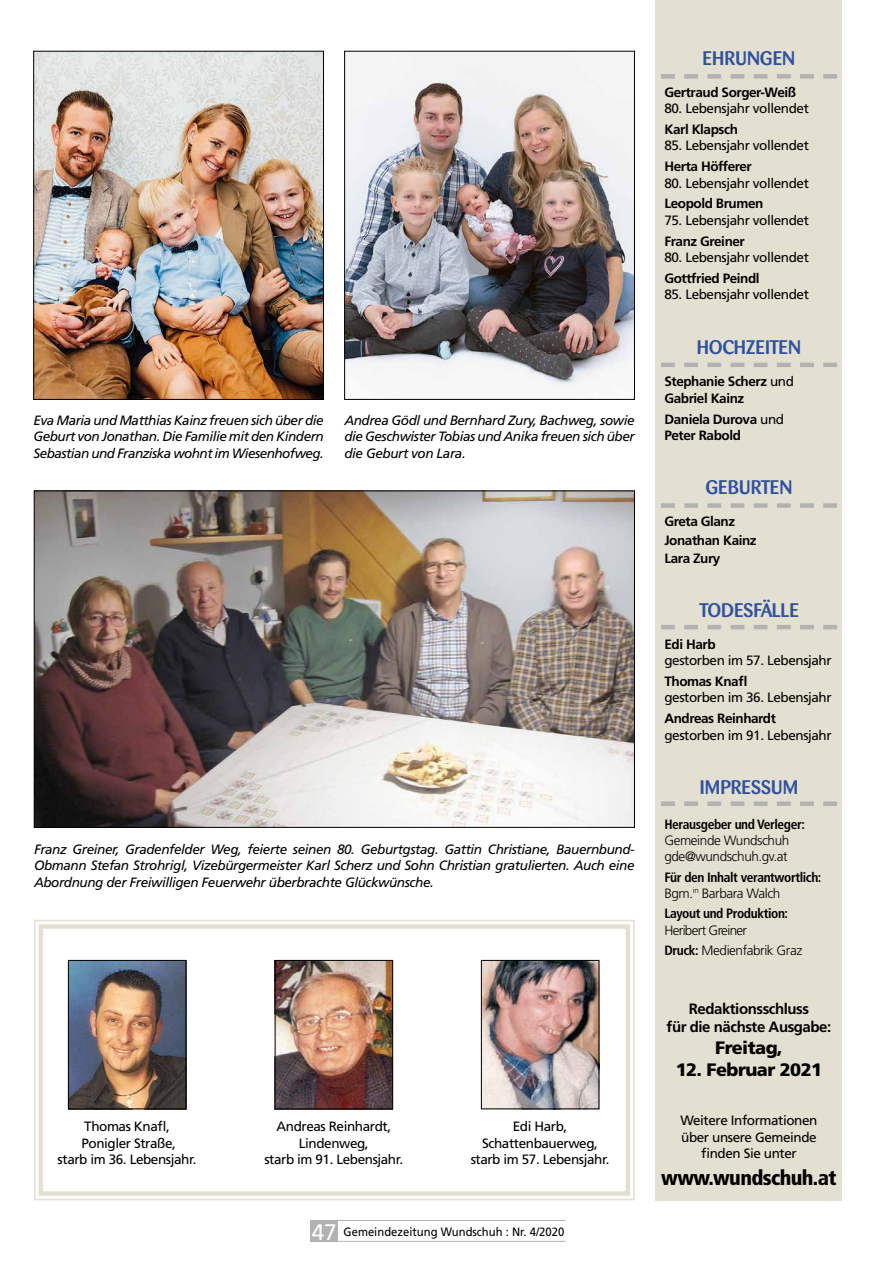
<style>
.page{position:relative;width:893px;height:1263px;background:#fff}
.page>*{position:absolute;margin:0;border:0;box-sizing:border-box;transform-origin:0 0}
.t1{font:900 condensed 21px "Frutiger LT Std";letter-spacing:-.03em;color:#000}
.t2{font:500 19.5px "Barmeno";letter-spacing:-.01em;color:#2f52a0}
.t3{font:500 19.5px "Barmeno";letter-spacing:.01em;color:#2f52a0}
.t4{font:900 18px "Frutiger LT Std";letter-spacing:-.03em;color:#000}
.t5{font:700 15px/18px "Frutiger LT Std";letter-spacing:-.03em;color:#000;text-align:center}
.t6{font:italic 13.5px/16.5px "Frutiger LT Std";letter-spacing:-.03em;color:#000;text-align:justify}
.t7{font:13.5px/16.5px "Frutiger LT Std";letter-spacing:-.03em;color:#000;text-align:center}
.t8{font:700 13.5px/18.6px "Frutiger LT Std";letter-spacing:-.03em;color:#000}
.t9{font:700 condensed 13.5px/16.2px "Frutiger LT Std";letter-spacing:-.03em;color:#000}
.t10{font:300 13.5px/16.2px "Frutiger LT Std";letter-spacing:-.03em;color:#000}
.t11{font:12px "Frutiger LT Std";color:#000;scale:.94 1}
.s1{font-size:22.5px;color:#fff}
.s2{font-weight:400}
.s3{font-weight:300;font-stretch:normal}
.s4{font-weight:700;font-stretch:condensed}
</style>
<div class="page">
<div style="left:310px;top:1220px;width:28px;height:22px;background:#b3b2b2"></div>
<hr style="left:310px;top:1220px;width:256px;height:1px;background:#b3b2b2">
<hr style="left:310px;top:1241px;width:256px;height:1px;background:#b3b2b2">
<div style="left:656px;top:0;width:186px;height:1200px;background:#e4e0d1"></div>
<svg style="left:661px;top:74px;width:176px;height:5px"></svg>
<svg style="left:661px;top:503px;width:176px;height:5px"></svg>
<svg style="left:661px;top:625px;width:176px;height:4px"></svg>
<svg style="left:661px;top:363px;width:176px;height:4px"></svg>
<svg style="left:661px;top:801px;width:176px;height:5px"></svg>
<img style="left:34px;top:919px;width:601px;height:282px">
<div style="left:39px;top:924px;width:591px;height:272px;border:4px solid #e4e0d1"></div>
<img style="left:36px;top:493px;width:597px;height:332px">
<img style="left:346px;top:53px;width:287px;height:333px">
<div style="left:344px;top:51px;width:291px;height:349px;border:1px solid #000"></div>
<img style="left:35px;top:53px;width:287px;height:345px">
<div style="left:33px;top:51px;width:291px;height:349px;border:1px solid #000"></div>
<p class="t6" style="left:33px;top:412px;width:292px">Eva Maria und Matthias Kainz freuen sich über die Geburt von Jonathan. Die Familie mit den Kindern Sebastian und Franziska wohnt im Wiesenhofweg.</p>
<p class="t6" style="left:344px;top:412px;width:292px">Andrea Gödl und Bernhard Zury, Bachweg, sowie die Geschwister Tobias und Anika freuen sich über die Geburt von Lara.</p>
<p class="t6" style="left:34px;top:841px;width:602px">Franz Greiner, Gradenfelder Weg, feierte seinen 80. Geburtgstag. Gattin Christiane, Bauernbund-Obmann Stefan Strohrigl, Vizebürgermeister Karl Scherz und Sohn Christian gratulierten. Auch eine Abordnung der Freiwilligen Feuerwehr überbrachte Glückwünsche.</p>
<p class="t7" style="left:58px;top:1118px;width:140px">Thomas Knafl,<br>Ponigler Straße,<br>starb im 36. Lebensjahr.</p>
<p class="t7" style="left:264px;top:1118px;width:140px">Andreas Reinhardt,<br>Lindenweg,<br>starb im 91. Lebensjahr.</p>
<p class="t7" style="left:471px;top:1118px;width:140px">Edi Harb,<br>Schattenbauerweg, starb im 57. Lebensjahr.</p>
<p class="t11" style="left:312px;top:1224px;width:270px"><span class="s1">47</span> Gemeindezeitung Wundschuh : Nr. 4/2020</p>
<h2 class="t3" style="left:703px;top:47px;width:94px">EHRUNGEN</h2>
<p class="t8" style="left:664px;top:83px;width:133px">Gertraud Sorger-Weiß</p>
<p class="t7" style="left:664px;top:100px;width:146px">80. Lebensjahr vollendet</p>
<p class="t8" style="left:664px;top:120px;width:75px">Karl Klapsch</p>
<p class="t7" style="left:664px;top:138px;width:146px">85. Lebensjahr vollendet</p>
<p class="t8" style="left:664px;top:157px;width:89px">Herta Höfferer</p>
<p class="t7" style="left:664px;top:175px;width:146px">80. Lebensjahr vollendet</p>
<p class="t8" style="left:664px;top:195px;width:100px">Leopold Brumen</p>
<p class="t7" style="left:664px;top:212px;width:146px">75. Lebensjahr vollendet</p>
<p class="t8" style="left:664px;top:232px;width:82px">Franz Greiner</p>
<p class="t7" style="left:664px;top:249px;width:146px">80. Lebensjahr vollendet</p>
<p class="t8" style="left:664px;top:269px;width:97px">Gottfried Peindl</p>
<p class="t7" style="left:664px;top:287px;width:146px">85. Lebensjahr vollendet</p>
<h2 class="t2" style="left:697px;top:335px;width:106px">HOCHZEITEN</h2>
<p class="t8" style="left:664px;top:374px;width:131px;line-height:16.5px">Stephanie Scherz <span class="s2">und<br></span>Gabriel Kainz</p>
<p class="t8" style="left:664px;top:411px;width:121px;line-height:16.5px">Daniela Durova <span class="s2">und<br></span>Peter Rabold</p>
<h2 class="t3" style="left:705px;top:476px;width:88px">GEBURTEN</h2>
<p class="t8" style="left:664px;top:512px;width:94px">Greta Glanz<br>Jonathan Kainz<br>Lara Zury</p>
<h2 class="t2" style="left:699px;top:599px;width:101px">TODESFÄLLE</h2>
<p class="t8" style="left:664px;top:635px;width:53px">Edi Harb</p>
<p class="t7" style="left:664px;top:652px;width:169px">gestorben im 57. Lebensjahr</p>
<p class="t8" style="left:664px;top:672px;width:84px">Thomas Knafl</p>
<p class="t7" style="left:664px;top:689px;width:169px">gestorben im 36. Lebensjahr</p>
<p class="t8" style="left:664px;top:709px;width:113px">Andreas Reinhardt</p>
<p class="t7" style="left:664px;top:727px;width:169px">gestorben im 91. Lebensjahr</p>
<h2 class="t2" style="left:700px;top:776px;width:100px">IMPRESSUM</h2>
<p class="t9" style="left:664px;top:816px;width:142px">Herausgeber und Verleger:</p>
<p class="t10" style="left:664px;top:832px;width:126px">Gemeinde Wundschuh gde@wundschuh.gv.at</p>
<p class="t9" style="left:664px;top:869px;width:158px">Für den Inhalt verantwortlich:<br><span class="s3">Bgm.</span><sup>in</sup> <span class="s3">Barbara Walch</span></p>
<p class="t9" style="left:664px;top:905px;width:125px">Layout und Produktion:</p>
<p class="t10" style="left:664px;top:920px;width:139px;line-height:20.4px">Heribert Greiner<br><span class="s4">Druck:</span> Medienfabrik Graz</p>
<p class="t5" style="left:667px;top:1000px;width:166px">Redaktionsschluss<br>für die nächste Ausgabe:</p>
<h3 class="t4" style="left:715px;top:1037px;width:69px">Freitag,</h3>
<h3 class="t4" style="left:676px;top:1058px;width:148px">12. Februar 2021</h3>
<p class="t7" style="left:680px;top:1112px;width:139px">Weitere Informationen über unsere Gemeinde finden Sie unter</p>
<h1 class="t1" style="left:661px;top:1165px;width:177px">www.wundschuh.at</h1>
</div>
